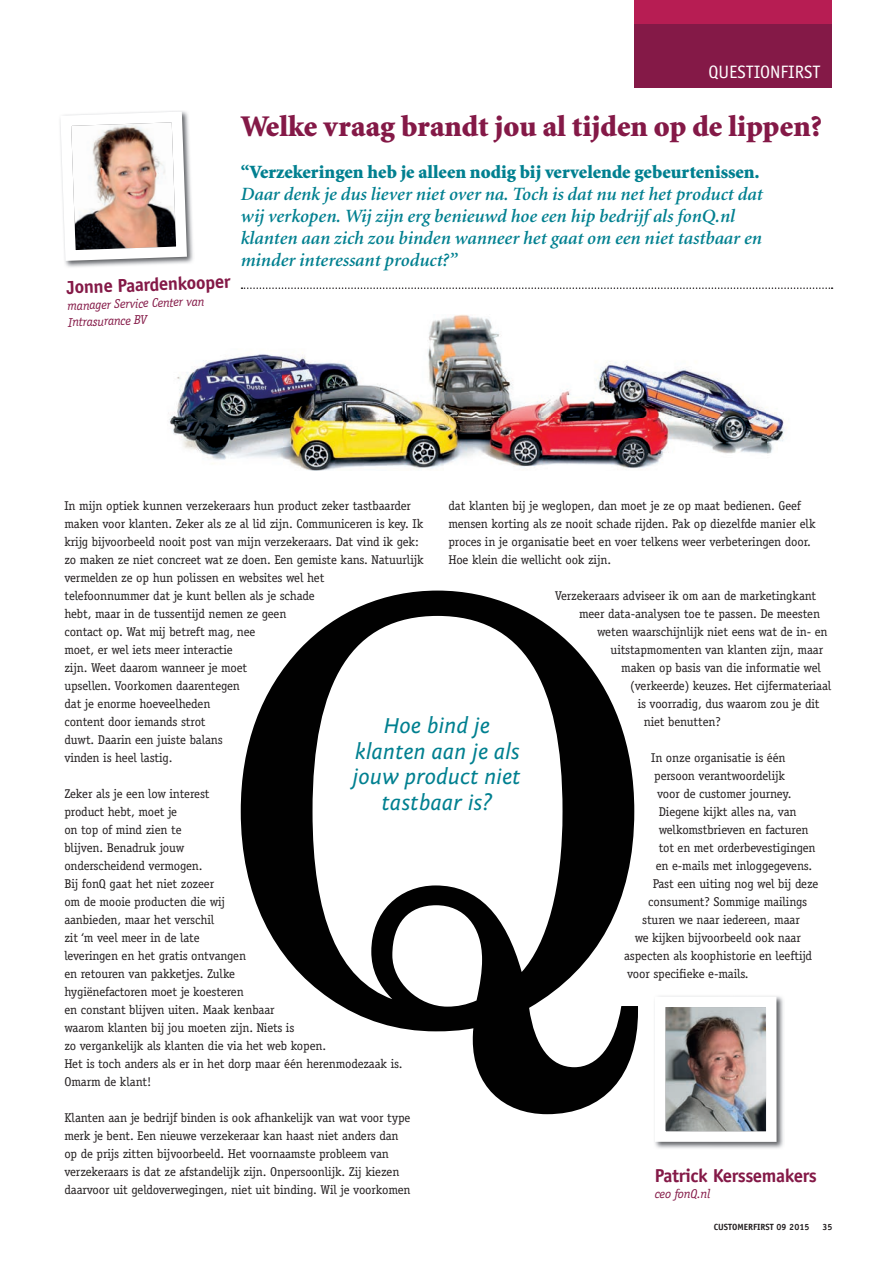
<style>
.page{position:relative;width:896px;height:1265px;background:#fff}
.page>*{position:absolute;margin:0;border:0;box-sizing:border-box;transform-origin:0 0}
.t1{font:900 30.15px "Minion";color:#841947}
.t2{font:italic 22.5px/25.5px "Fontin Sans";color:#008090;text-align:center}
.t3{font:italic 600 18.75px/21.9px "Minion";color:#008090}
.t4{font:900 18.75px "Minion";color:#008090}
.t5{font:700 18.75px "Officina Sans";letter-spacing:-.02em;color:#841947}
.t6{font:18px "Officina Sans";color:#fff}
.t7{font:12.75px/18px "Officina Serif";letter-spacing:-.01em;color:#231f20}
.t8{font:italic 12.75px/16.5px "Officina Serif";letter-spacing:-.02em;color:#841947}
.t9{font:700 9px "Officina Sans";color:#231f20}
</style>
<div class="page">
<div style="left:634px;top:0;width:197px;height:24px;background:#b71d53"></div>
<div style="left:634px;top:24px;width:197px;height:64px;background:#841947"></div>
<img style="left:168px;top:315px;width:620px;height:155px">
<svg style="left:60px;top:111px;width:132px;height:155px"></svg>
<svg style="left:241px;top:287px;width:591px;height:2px"></svg>
<img style="left:657px;top:997px;width:126px;height:152px">
<img style="left:654px;top:996px;width:127px;height:151px">
<svg style="left:240px;top:591px;width:397px;height:523px"></svg>
<h3 class="t6" style="left:708px;top:61px;width:114px">QUESTIONFIRST</h3>
<h1 class="t1" style="left:240px;top:111px;width:582px">Welke vraag brandt jou al tijden op de lippen?</h1>
<h3 class="t5" style="left:66px;top:276px;width:165px;rotate:-2deg">Jonne Paardenkooper</h3>
<p class="t8" style="left:67px;top:298px;width:139px;rotate:-2deg">manager Service Center van<br>Intrasurance BV</p>
<h3 class="t4" style="left:240px;top:162px;width:519px">“Verzekeringen heb je alleen nodig bij vervelende gebeurtenissen.</h3>
<h3 class="t3" style="left:240px;top:184px;width:523px">Daar denk je dus liever niet over na. Toch is dat nu net het product dat wij verkopen. Wij zijn erg benieuwd hoe een hip bedrijf als fonQ.nl klanten aan zich zou binden wanneer het gaat om een niet tastbaar en minder interessant product?”</h3>
<p class="t7" style="left:448px;top:497px;width:368px">dat klanten bij je weglopen, dan moet je ze op maat bedienen. Geef mensen korting als ze nooit schade rijden. Pak op diezelfde manier elk proces in je organisatie beet en voer telkens weer verbeteringen door.<br>Hoe klein die wellicht ook zijn.</p>
<p class="t7" style="left:555px;top:587px;width:262px">Verzekeraars adviseer ik om aan de marketingkant</p>
<p class="t7" style="left:579px;top:605px;width:242px">meer data-analysen toe te passen. De meesten</p>
<p class="t7" style="left:597px;top:623px;width:232px">weten waarschijnlijk niet eens wat de in- en</p>
<p class="t7" style="left:610px;top:641px;width:214px">uitstapmomenten van klanten zijn, maar</p>
<p class="t7" style="left:621px;top:659px;width:201px">maken op basis van die informatie wel</p>
<p class="t7" style="left:630px;top:677px;width:202px">(verkeerde) keuzes. Het cijfermateriaal</p>
<p class="t7" style="left:637px;top:695px;width:183px">is voorradig, dus waarom zou je dit</p>
<p class="t7" style="left:643px;top:713px;width:79px">niet benutten?</p>
<p class="t7" style="left:651px;top:749px;width:136px">In onze organisatie is één</p>
<p class="t7" style="left:654px;top:767px;width:132px">persoon verantwoordelijk</p>
<p class="t7" style="left:657px;top:785px;width:136px">voor de customer journey.</p>
<p class="t7" style="left:658px;top:803px;width:139px">Diegene kijkt alles na, van</p>
<p class="t7" style="left:658px;top:821px;width:151px">welkomstbrieven en facturen</p>
<p class="t7" style="left:658px;top:839px;width:158px">tot en met orderbevestigingen</p>
<p class="t7" style="left:655px;top:857px;width:158px">en e-mails met inloggegevens.</p>
<p class="t7" style="left:652px;top:875px;width:167px">Past een uiting nog wel bij deze</p>
<p class="t7" style="left:648px;top:893px;width:160px">consument? Sommige mailings</p>
<p class="t7" style="left:642px;top:911px;width:159px">sturen we naar iedereen, maar</p>
<p class="t7" style="left:634px;top:929px;width:168px">we kijken bijvoorbeeld ook naar</p>
<p class="t7" style="left:624px;top:947px;width:189px">aspecten als koophistorie en leeftijd</p>
<p class="t7" style="left:627px;top:965px;width:123px">voor specifieke e-mails.</p>
<p class="t7" style="left:64px;top:497px;width:361px">In mijn optiek kunnen verzekeraars hun product zeker tastbaarder maken voor klanten. Zeker als ze al lid zijn. Communiceren is key. Ik krijg bijvoorbeeld nooit post van mijn verzekeraars. Dat vind ik gek: zo maken ze niet concreet wat ze doen. Een gemiste kans. Natuurlijk vermelden ze op hun polissen en websites wel het<br>telefoonnummer dat je kunt bellen als je schade<br>hebt, maar in de tussentijd nemen ze geen<br>contact op. Wat mij betreft mag, nee<br>moet, er wel iets meer interactie<br>zijn. Weet daarom wanneer je moet<br>upsellen. Voorkomen daarentegen<br>dat je enorme hoeveelheden<br>content door iemands strot<br>duwt. Daarin een juiste balans<br>vinden is heel lastig.</p>
<p class="t7" style="left:64px;top:785px;width:339px">Zeker als je een low interest<br>product hebt, moet je<br>on top of mind zien te<br>blijven. Benadruk jouw<br>onderscheidend vermogen.<br>Bij fonQ gaat het niet zozeer<br>om de mooie producten die wij<br>aanbieden, maar het verschil<br>zit ‘m veel meer in de late<br>leveringen en het gratis ontvangen<br>en retouren van pakketjes. Zulke<br>hygiënefactoren moet je koesteren<br>en constant blijven uiten. Maak kenbaar<br>waarom klanten bij jou moeten zijn. Niets is<br>zo vergankelijk als klanten die via het web kopen.<br>Het is toch anders als er in het dorp maar één herenmodezaak is.<br>Omarm de klant!</p>
<p class="t7" style="left:64px;top:1109px;width:347px">Klanten aan je bedrijf binden is ook afhankelijk van wat voor type merk je bent. Een nieuwe verzekeraar kan haast niet anders dan op de prijs zitten bijvoorbeeld. Het voornaamste probleem van verzekeraars is dat ze afstandelijk zijn. Onpersoonlijk. Zij kiezen daarvoor uit geldoverwegingen, niet uit binding. Wil je voorkomen</p>
<h2 class="t2" style="left:352px;top:713px;width:170px">Hoe bind je klanten aan je als jouw product niet tastbaar is?</h2>
<h3 class="t5" style="left:654px;top:1163px;width:163px">Patrick Kerssemakers</h3>
<p class="t8" style="left:654px;top:1185px;width:57px">ceo fonQ.nl</p>
<p class="t9" style="left:713px;top:1221px;width:97px">CUSTOMERFIRST 09 2015</p>
<p class="t9" style="left:821px;top:1221px;width:12px">35</p>
</div>
